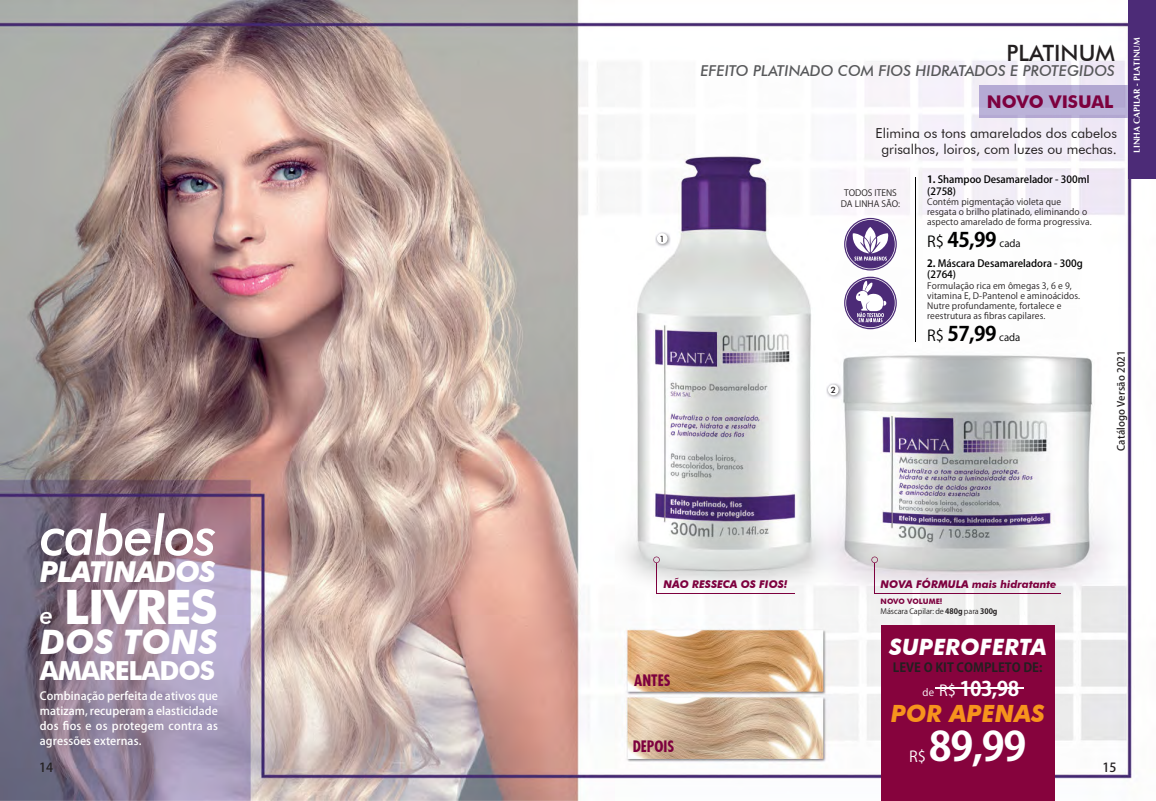
<style>
.page{position:relative;width:1156px;height:801px;background:#fff}
.page>*{position:absolute;margin:0;border:0;box-sizing:border-box;transform-origin:0 0}
.t1{font:italic 500 55px "Futura BT";letter-spacing:-.03em;color:#fff}
.t2{font:700 47.5px "Futura BT";letter-spacing:-.03em;color:#fff}
.t3{font:700 40px "Koz Go Pr 6 N";color:#fff}
.t4{font:italic 700 33.75px "Futura BT";color:#fff}
.t5{font:italic 700 28.75px "Futura BT";letter-spacing:-.04em;color:#fff}
.t6{font:700 26.25px "Futura BT";letter-spacing:-.04em;color:#fff}
.t7{font:italic 700 23.75px "Futura BT";color:#f7931d}
.t8{font:italic 700 22.5px "Futura BT";color:#fff}
.t9{font:500 22.5px "Futura BT";color:#231f20}
.t10{font:700 20px "Koz Go Pr 6 N";letter-spacing:-.03em;color:#000}
.t11{font:700 20px "Koz Go Pr 6 N";color:#fff}
.t12{font:700 17.5px "Futura BT";color:#7d003e}
.t13{font:700 condensed 15.5px "Futura";color:#7d003e}
.t14{font:italic 500 15px "Futura BT";color:#57585a}
.t15{font:15px "Koz Go Pr 6 N";color:#fff}
.t16{font:13.75px/16.5px "Futura BT";color:#231f20;text-align:center}
.t17{font:700 12.5px "Koz Go Pr 6 N";color:#231f20}
.t18{font:500 12.5px "Koz Go Pr 6 N";color:#231f20}
.t19{font:500 11.25px/15px "Koz Go Pr 6 N";letter-spacing:.01em;color:#fff;text-align:justify}
.t20{font:italic 700 10.62px "Futura BT";color:#7d003e}
.t21{font:500 10px/11px "Koz Go Pr 6 N";color:#000}
.t22{font:500 10px "Koz Go Pr 6 N";letter-spacing:.01em;color:#231f20}
.t23{font:8.75px/10px "Koz Go Pr 6 N";letter-spacing:.01em;color:#231f20}
.t24{font:700 8.75px "CG Omega";color:#fff}
.t25{font:500 8.75px "Futura BT";color:#231f20}
.t26{font:7.5px "Koz Go Pr 6 N";color:#231f20}
.t27{font:700 7.5px "Futura BT";color:#7d003e}
.s1{font-weight:700}
.s2{font-weight:400;font-size:15px}
.s3{font-weight:400;font-size:10px}
.s4{font-weight:500;font-style:italic;font-size:25px}
</style>
<div class="page">
<img style="left:0;top:0;width:1132px;height:801px">
<img style="left:655px;top:231px;width:15px;height:16px">
<div style="left:656px;top:233px;width:11px;height:11px;background:#fff;border-radius:50%"></div>
<img style="left:826px;top:383px;width:15px;height:15px">
<div style="left:827px;top:384px;width:11px;height:11px;background:#fff;border-radius:50%"></div>
<hr style="left:1155px;top:86px;width:1px;height:31px;background:#bcb3d7">
<img style="left:979px;top:86px;width:149px;height:31px">
<div style="left:1128px;top:0;width:27px;height:179px;background:#4c2b77"></div>
<div style="left:880px;top:625px;width:174px;height:176px;background:#86033d"></div>
<hr style="left:934px;top:687px;width:89px;height:2px;background:#fff">
<svg style="left:871px;top:556px;width:6px;height:7px"></svg>
<hr style="left:874px;top:563px;width:1px;height:30px;background:#7d003e">
<hr style="left:874px;top:593px;width:186px;height:1px;background:#7d003e">
<svg style="left:653px;top:556px;width:6px;height:7px"></svg>
<hr style="left:656px;top:563px;width:1px;height:30px;background:#7d003e">
<hr style="left:656px;top:593px;width:138px;height:1px;background:#7d003e">
<hr style="left:915px;top:177px;width:1px;height:164px;background:#000">
<svg style="left:844px;top:218px;width:52px;height:52px"></svg>
<svg style="left:844px;top:277px;width:52px;height:52px"></svg>
<p class="t25" style="left:659px;top:233px;width:7px">1</p>
<h3 class="t9" style="left:1006px;top:39px;width:110px">PLATINUM</h3>
<h3 class="t14" style="left:700px;top:62px;width:416px">EFEITO PLATINADO COM FIOS HIDRATADOS E PROTEGIDOS</h3>
<h3 class="t12" style="left:986px;top:91px;width:128px">NOVO VISUAL</h3>
<h3 class="t16" style="left:875px;top:124px;width:243px">Elimina os tons amarelados dos cabelos grisalhos, loiros, com luzes ou mechas.</h3>
<p class="t21" style="left:927px;top:186px;width:30px">(2758)</p>
<p class="t21" style="left:927px;top:174px;width:164px"><span class="s1">1.</span> Shampoo Desamarelador - 300ml</p>
<p class="t23" style="left:840px;top:188px;width:61px;line-height:10.5px;text-align:center">TODOS ITENS<br>DA LINHA SÃO:</p>
<p class="t23" style="left:927px;top:197px;width:166px">Contém pigmentação violeta que resgata o brilho platinado, eliminando o aspecto amarelado de forma progressiva.</p>
<h3 class="t10" style="left:927px;top:229px;width:95px"><span class="s2">R$</span> 45,99 <span class="s3">cada</span></h3>
<p class="t21" style="left:927px;top:258px;width:157px"><span class="s1">2.</span> Máscara Desamareladora - 300g (2764)</p>
<p class="t23" style="left:927px;top:280px;width:154px">Formulação rica em ômegas 3, 6 e 9, vitamina E, D-Pantenol e aminoácidos.<br>Nutre profundamente, fortalece e reestrutura as fibras capilares.</p>
<h3 class="t10" style="left:927px;top:323px;width:95px"><span class="s2">R$</span> 57,99 <span class="s3">cada</span></h3>
<p class="t24" style="left:1130px;top:153px;width:117px;rotate:-90deg">LINHA CAPILAR - PLATINUM</p>
<p class="t25" style="left:830px;top:385px;width:7px">2</p>
<p class="t22" style="left:1115px;top:451px;width:102px;rotate:-90deg">Catálogo Versão 2021</p>
<h1 class="t1" style="left:40px;top:502px;width:178px">cabelos</h1>
<h3 class="t5" style="left:40px;top:554px;width:177px">PLATINADOS</h3>
<h2 class="t2" style="left:40px;top:578px;width:179px"><span class="s4">e</span> LIVRES</h2>
<h3 class="t4" style="left:40px;top:621px;width:179px">DOS TONS</h3>
<h3 class="t6" style="left:40px;top:654px;width:177px">AMARELADOS</h3>
<p class="t20" style="left:880px;top:577px;width:177px">NOVA FÓRMULA mais hidratante</p>
<p class="t20" style="left:663px;top:578px;width:126px">NÃO RESSECA OS FIOS!</p>
<p class="t27" style="left:880px;top:597px;width:63px">NOVO VOLUME!</p>
<p class="t26" style="left:880px;top:607px;width:118px">Máscara Capilar: de <span class="s1">480g</span> para <span class="s1">300g</span></p>
<h3 class="t8" style="left:888px;top:633px;width:159px">SUPEROFERTA</h3>
<h3 class="t17" style="left:892px;top:660px;width:151px">LEVE O KIT COMPLETO DE:</h3>
<h3 class="t7" style="left:890px;top:699px;width:155px">POR APENAS</h3>
<h3 class="t13" style="left:634px;top:670px;width:38px">ANTES</h3>
<h3 class="t11" style="left:922px;top:677px;width:98px"><span class="s3">de</span> <span class="s2">R$</span> 103,98</h3>
<p class="t19" style="left:40px;top:688px;width:179px">Combinação perfeita de ativos que matizam, recuperam a elasticidade dos fios e os protegem contra as agressões externas.</p>
<h3 class="t3" style="left:928px;top:724px;width:99px">89,99</h3>
<h3 class="t13" style="left:632px;top:736px;width:43px">DEPOIS</h3>
<h3 class="t15" style="left:908px;top:748px;width:18px">R$</h3>
<h3 class="t18" style="left:39px;top:760px;width:16px">14</h3>
<h3 class="t18" style="left:1102px;top:760px;width:16px">15</h3>
</div>
